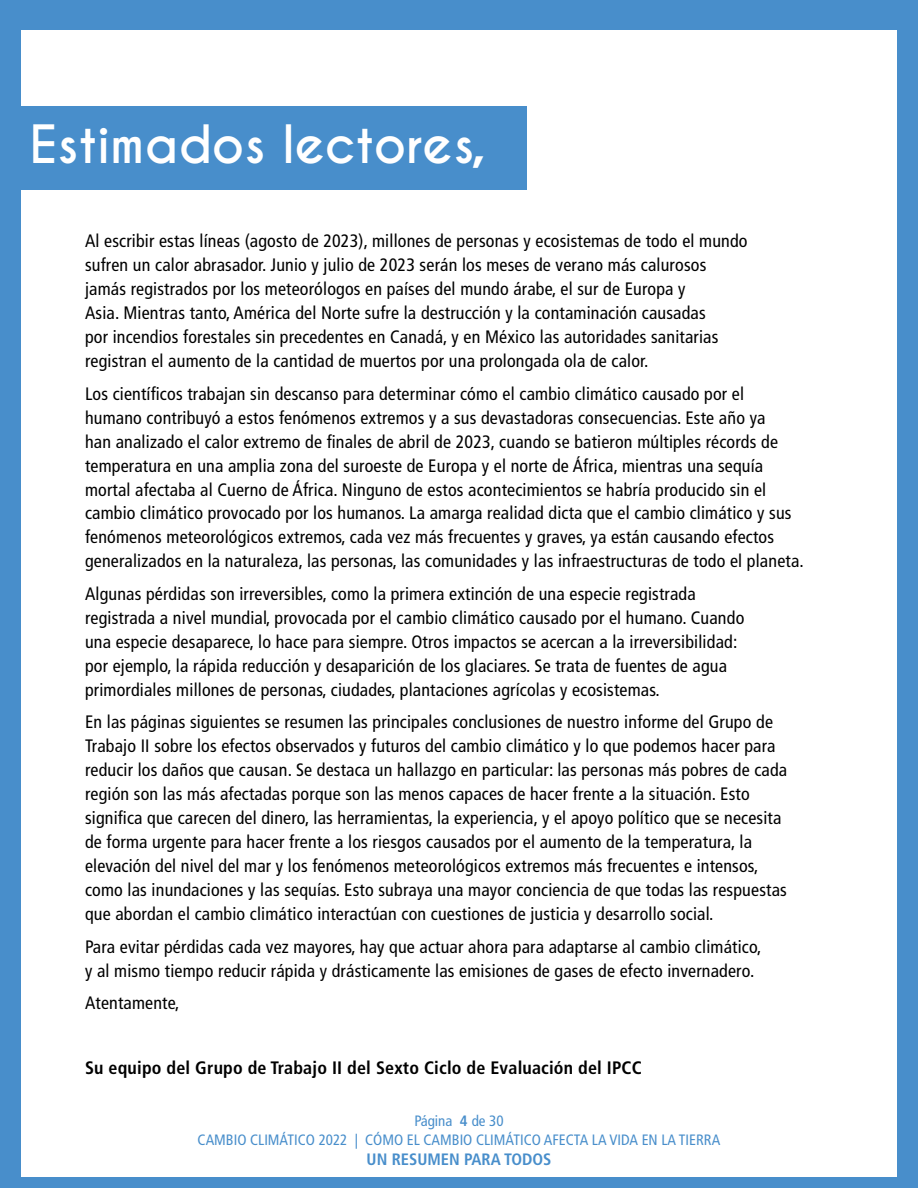
<style>
.page{position:relative;width:918px;height:1188px;background:#488ecb}
.page>*{position:absolute;margin:0;border:0;box-sizing:border-box;transform-origin:0 0}
.t1{font:700 49.5px "Caviar Dreams";color:#fff}
.t2{font:condensed 18px/24px "Frutiger LT Pro";letter-spacing:.01em;color:#000}
.t3{font:700 condensed 18px "Frutiger LT Pro";letter-spacing:.01em;color:#000}
.t4{font:700 condensed 16.5px "Frutiger LT Pro";color:#488ecb}
.t5{font:condensed 15px/19.5px "Frutiger LT Pro";color:#488ecb;text-align:center}
.s1{font-weight:700}
</style>
<div class="page">
<div style="left:21px;top:30px;width:876px;height:1147px;background:#fff"></div>
<div style="left:0;top:106px;width:526px;height:84px;background:#488ecb"></div>
<h1 class="t1" style="left:30px;top:115px;width:457px">Estimados lectores,</h1>
<p class="t2" style="left:85px;top:229px;width:664px">Al escribir estas líneas (agosto de 2023), millones de personas y ecosistemas de todo el mundo sufren un calor abrasador. Junio y julio de 2023 serán los meses de verano más calurosos jamás registrados por los meteorólogos en países del mundo árabe, el sur de Europa y<br>Asia. Mientras tanto, América del Norte sufre la destrucción y la contaminación causadas<br>por incendios forestales sin precedentes en Canadá, y en México las autoridades sanitarias registran el aumento de la cantidad de muertos por una prolongada ola de calor.</p>
<p class="t2" style="left:85px;top:381px;width:720px">Los científicos trabajan sin descanso para determinar cómo el cambio climático causado por el humano contribuyó a estos fenómenos extremos y a sus devastadoras consecuencias. Este año ya<br>han analizado el calor extremo de finales de abril de 2023, cuando se batieron múltiples récords de temperatura en una amplia zona del suroeste de Europa y el norte de África, mientras una sequía mortal afectaba al Cuerno de África. Ninguno de estos acontecimientos se habría producido sin el cambio climático provocado por los humanos. La amarga realidad dicta que el cambio climático y sus fenómenos meteorológicos extremos, cada vez más frecuentes y graves, ya están causando efectos generalizados en la naturaleza, las personas, las comunidades y las infraestructuras de todo el planeta.</p>
<p class="t2" style="left:85px;top:582px;width:661px">Algunas pérdidas son irreversibles, como la primera extinción de una especie registrada registrada a nivel mundial, provocada por el cambio climático causado por el humano. Cuando una especie desaparece, lo hace para siempre. Otros impactos se acercan a la irreversibilidad: por ejemplo, la rápida reducción y desaparición de los glaciares. Se trata de fuentes de agua primordiales millones de personas, ciudades, plantaciones agrícolas y ecosistemas.</p>
<p class="t2" style="left:85px;top:710px;width:704px">En las páginas siguientes se resumen las principales conclusiones de nuestro informe del Grupo de Trabajo II sobre los efectos observados y futuros del cambio climático y lo que podemos hacer para reducir los daños que causan. Se destaca un hallazgo en particular: las personas más pobres de cada región son las más afectadas porque son las menos capaces de hacer frente a la situación. Esto significa que carecen del dinero, las herramientas, la experiencia, y el apoyo político que se necesita de forma urgente para hacer frente a los riesgos causados por el aumento de la temperatura, la elevación del nivel del mar y los fenómenos meteorológicos extremos más frecuentes e intensos, como las inundaciones y las sequías. Esto subraya una mayor conciencia de que todas las respuestas que abordan el cambio climático interactúan con cuestiones de justicia y desarrollo social.</p>
<p class="t2" style="left:85px;top:935px;width:678px">Para evitar pérdidas cada vez mayores, hay que actuar ahora para adaptarse al cambio climático, y al mismo tiempo reducir rápida y drásticamente las emisiones de gases de efecto invernadero.</p>
<p class="t2" style="left:85px;top:991px;width:96px">Atentamente,</p>
<p class="t3" style="left:85px;top:1058px;width:558px">Su equipo del Grupo de Trabajo II del Sexto Ciclo de Evaluación del IPCC</p>
<p class="t5" style="left:198px;top:1111px;width:524px">Página <span class="s1">4</span> de 30<br>CAMBIO CLIMÁTICO 2022 | CÓMO EL CAMBIO CLIMÁTICO AFECTA LA VIDA EN LA TIERRA</p>
<p class="t4" style="left:367px;top:1149px;width:186px">UN RESUMEN PARA TODOS</p>
</div>
